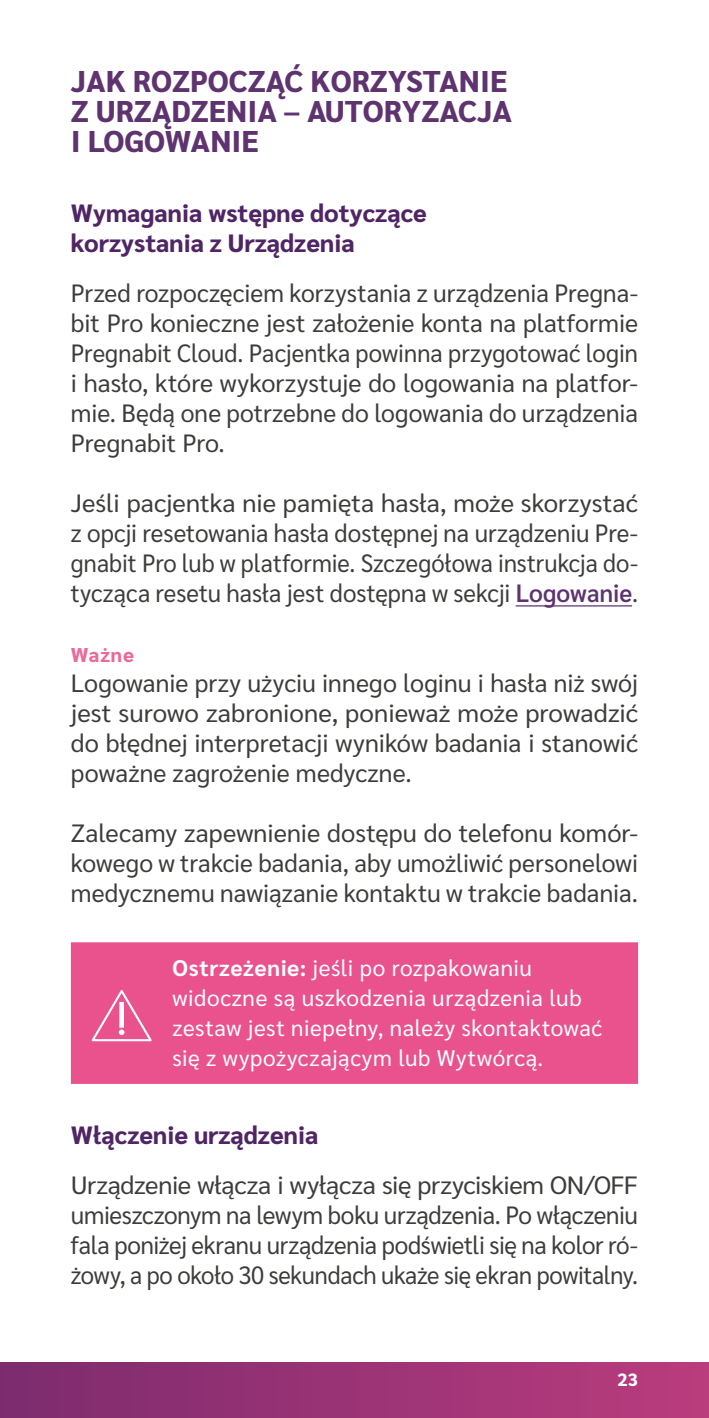
<style>
.page{position:relative;width:709px;height:1418px;background:#fff}
.page>*{position:absolute;margin:0;border:0;box-sizing:border-box;transform-origin:0 0}
.t1{font:800 30px/30px "Sarabun";color:#5e336f}
.p{font:25px/30px "Sarabun";color:#3c3c3b;text-align:justify}
.t2{font:800 25px/30px "Sarabun";color:#502565}
.t3{font:22.5px/30px "Sarabun";letter-spacing:.025em;color:#fff}
.p_h4{font:800 20px "Sarabun";letter-spacing:.04em;color:#ec699a}
.t4{font:800 17.75px "Sarabun";color:#fff}
.s1{font-weight:600;color:#5e336f}
.s2{font-weight:700}
</style>
<div class="page">
<div style="left:0;top:1361px;width:709px;height:56px;background:linear-gradient(to right,#7c2b6e,#ba3c7d)"></div>
<hr style="left:515px;top:605px;width:117px;height:1px;background:#5e336f">
<div style="left:71px;top:942px;width:567px;height:141px;background:#ea528e"></div>
<svg style="left:91px;top:989px;width:61px;height:52px;background:#ed6c9f"></svg>
<p class="t1" style="left:71px;top:67px;width:442px">JAK ROZPOCZĄĆ KORZYSTANIE<br>Z URZĄDZENIA – AUTORYZACJA<br>I LOGOWANIE</p>
<p class="t2" style="left:71px;top:198px;width:357px">Wymagania wstępne dotyczące korzystania z Urządzenia</p>
<p class="p" style="left:71px;top:278px;width:568px">Przed rozpoczęciem korzystania z urządzenia Pregna&shy;bit Pro konieczne jest założenie konta na platformie Pregnabit Cloud. Pacjentka powinna przygotować login i hasło, które wykorzystuje do logowania na platfor&shy;mie. Będą one potrzebne do logowania do urządzenia Pregnabit Pro.</p>
<p class="p" style="left:71px;top:488px;width:568px">Jeśli pacjentka nie pamięta hasła, może skorzystać z opcji resetowania hasła dostępnej na urządzeniu Pre&shy;gnabit Pro lub w platformie. Szczegółowa instrukcja do&shy;tycząca resetu hasła jest dostępna w sekcji <span class="s1">Logowanie</span>.</p>
<p class="p_h4" style="left:71px;top:643px;width:65px">Ważne</p>
<p class="p" style="left:71px;top:668px;width:568px">Logowanie przy użyciu innego loginu i hasła niż swój jest surowo zabronione, ponieważ może prowadzić do błędnej interpretacji wyników badania i stanowić poważne zagrożenie medyczne.</p>
<p class="p" style="left:71px;top:818px;width:568px">Zalecamy zapewnienie dostępu do telefonu komór&shy;kowego w trakcie badania, aby umożliwić personelowi medycznemu nawiązanie kontaktu w trakcie badania.</p>
<p class="t3" style="left:172px;top:953px;width:431px"><span class="s2">Ostrzeżenie:</span> jeśli po rozpakowaniu widoczne są uszkodzenia urządzenia lub zestaw jest niepełny, należy skontaktować się z wypożyczającym lub Wytwórcą.</p>
<p class="t2" style="left:71px;top:1120px;width:249px">Włączenie urządzenia</p>
<p class="p" style="left:71px;top:1170px;width:568px">Urządzenie włącza i wyłącza się przyciskiem ON/OFF umieszczonym na lewym boku urządzenia. Po włączeniu fala poniżej ekranu urządzenia podświetli się na kolor ró&shy;żowy, a po około 30 sekundach ukaże się ekran powitalny.</p>
<p class="t4" style="left:617px;top:1368px;width:22px">23</p>
</div>
